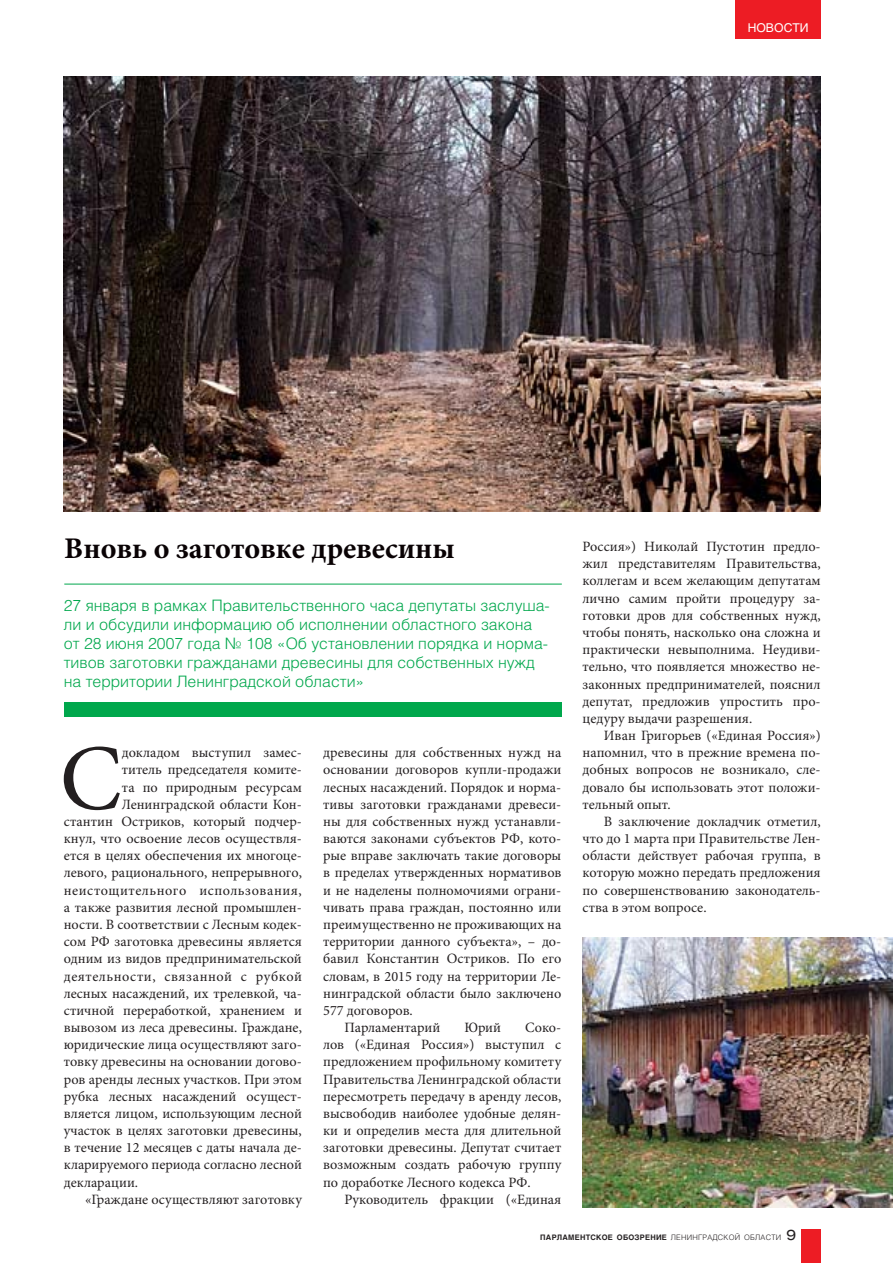
<style>
.page{position:relative;width:893px;height:1263px;background:#fff}
.page>*{position:absolute;margin:0;border:0;box-sizing:border-box;transform-origin:0 0}
.t1{font:93.45px "Minion Pro";color:#231f20}
.t2{font:700 30px "Minion Pro";color:#090204}
.t3{font:300 15.75px/18.9px "Helios";color:#00a74c}
.t4{font:14.25px/17.2px "Minion Pro";color:#231f20;text-align:justify}
.t5{font:14.25px "Minion Pro";letter-spacing:.04em;color:#231f20}
.t6{font:12px "Helios";color:#fff}
.t7{font:700 7.5px "Helios";letter-spacing:.03em;color:#231f20}
.s1{font-weight:300}
.s2{font-family:"Helios Ext";font-weight:400;font-size:14.25px}
</style>
<div class="page">
<div style="left:801px;top:1230px;width:20px;height:33px;background:#ed1c24"></div>
<div style="left:736px;top:0;width:85px;height:38px;background:#ed1c24"></div>
<div style="left:64px;top:702px;width:498px;height:15px;background:#00a74c"></div>
<hr style="left:64px;top:584px;width:498px;height:1px;background:#00a74c">
<img style="left:583px;top:938px;width:310px;height:270px">
<img style="left:64px;top:77px;width:757px;height:434px">
<p class="t6" style="left:748px;top:21px;width:62px">НОВОСТИ</p>
<h2 class="t2" style="left:64px;top:530px;width:392px">Вновь о заготовке древесины</h2>
<p class="t3" style="left:64px;top:596px;width:487px">27 января в рамках Правительственного часа депутаты заслуша&shy;ли и обсудили информацию об исполнении областного закона от 28 июня 2007 года № 108 «Об установлении порядка и норма&shy;тивов заготовки гражданами древесины для собственных нужд на территории Ленинградской области»</p>
<h1 class="t1" style="left:60px;top:722px;width:64px">С</h1>
<p class="t4" style="left:122px;top:744px;width:182px">докладом выступил замес-</p>
<p class="t4" style="left:122px;top:761px;width:181px">титель председателя комите-</p>
<p class="t4" style="left:122px;top:778px;width:182px">та по природным ресурсам</p>
<p class="t4" style="left:122px;top:795px;width:182px">Ленинградской области Кон-</p>
<p class="t4" style="left:64px;top:812px;width:240px">стантин Остриков, который подчер-</p>
<p class="t4" style="left:64px;top:829px;width:240px">кнул, что освоение лесов осуществля-</p>
<p class="t4" style="left:64px;top:847px;width:240px">ется в целях обеспечения их многоце-</p>
<p class="t4" style="left:64px;top:864px;width:240px">левого, рационального, непрерывного,</p>
<p class="t5" style="left:64px;top:881px;width:240px">неистощительного использования,</p>
<p class="t4" style="left:64px;top:898px;width:240px">а также развития лесной промышлен-</p>
<p class="t4" style="left:64px;top:915px;width:240px">ности. В соответствии с Лесным кодек-</p>
<p class="t4" style="left:64px;top:932px;width:240px">сом РФ заготовка древесины является</p>
<p class="t4" style="left:64px;top:950px;width:240px">одним из видов предпринимательской</p>
<p class="t5" style="left:64px;top:967px;width:240px">деятельности, связанной с рубкой</p>
<p class="t4" style="left:64px;top:984px;width:240px">лесных насаждений, их трелевкой, ча-</p>
<p class="t4" style="left:64px;top:1001px;width:240px">стичной переработкой, хранением и</p>
<p class="t4" style="left:64px;top:1018px;width:240px">вывозом из леса древесины. Граждане,</p>
<p class="t4" style="left:64px;top:1036px;width:240px">юридические лица осуществляют заго-</p>
<p class="t4" style="left:64px;top:1053px;width:240px">товку древесины на основании догово-</p>
<p class="t4" style="left:64px;top:1070px;width:240px">ров аренды лесных участков. При этом</p>
<p class="t4" style="left:64px;top:1087px;width:240px">рубка лесных насаждений осущест-</p>
<p class="t4" style="left:64px;top:1104px;width:240px">вляется лицом, использующим лесной</p>
<p class="t4" style="left:64px;top:1121px;width:240px">участок в целях заготовки древесины,</p>
<p class="t4" style="left:64px;top:1139px;width:240px">в течение 12 месяцев с даты начала де-</p>
<p class="t4" style="left:64px;top:1156px;width:240px">кларируемого периода согласно лесной</p>
<p class="t4" style="left:64px;top:1173px;width:76px">декларации.</p>
<p class="t4" style="left:85px;top:1190px;width:218px">«Граждане осуществляют заготовку</p>
<p class="t4" style="left:323px;top:744px;width:240px">древесины для собственных нужд на</p>
<p class="t4" style="left:323px;top:761px;width:240px">основании договоров купли-продажи</p>
<p class="t4" style="left:323px;top:778px;width:240px">лесных насаждений. Порядок и норма-</p>
<p class="t4" style="left:323px;top:795px;width:240px">тивы заготовки гражданами древеси-</p>
<p class="t4" style="left:323px;top:812px;width:240px">ны для собственных нужд устанавли-</p>
<p class="t4" style="left:323px;top:829px;width:240px">ваются законами субъектов РФ, кото-</p>
<p class="t4" style="left:323px;top:847px;width:240px">рые вправе заключать такие договоры</p>
<p class="t4" style="left:323px;top:864px;width:240px">в пределах утвержденных нормативов</p>
<p class="t4" style="left:323px;top:881px;width:240px">и не наделены полномочиями ограни-</p>
<p class="t4" style="left:323px;top:898px;width:240px">чивать права граждан, постоянно или</p>
<p class="t4" style="left:323px;top:915px;width:240px">преимущественно не проживающих на</p>
<p class="t4" style="left:323px;top:933px;width:240px">территории данного субъекта», – до-</p>
<p class="t4" style="left:323px;top:950px;width:240px">бавил Константин Остриков. По его</p>
<p class="t4" style="left:323px;top:967px;width:240px">словам, в 2015 году на территории Ле-</p>
<p class="t4" style="left:323px;top:984px;width:240px">нинградской области было заключено</p>
<p class="t4" style="left:323px;top:1001px;width:91px">577 договоров.</p>
<p class="t4" style="left:344px;top:1018px;width:97px">Парламентарий</p>
<p class="t4" style="left:464px;top:1018px;width:38px">Юрий</p>
<p class="t4" style="left:323px;top:1018px;width:240px;text-indent:202px">Соко&shy;лов («Единая Россия») выступил с предложением профильному комитету Правительства Ленинградской области пересмотреть передачу в аренду лесов, высвободив наиболее удобные делян&shy;ки и определив места для длительной заготовки древесины. Депутат считает возможным создать рабочую группу по доработке Лесного кодекса РФ.</p>
<p class="t4" style="left:344px;top:1190px;width:218px">Руководитель фракции («Единая</p>
<p class="t4" style="left:583px;top:537px;width:240px">Россия») Николай Пустотин предло&shy;жил представителям Правительства, коллегам и всем желающим депутатам лично самим пройти процедуру за&shy;готовки дров для собственных нужд, чтобы понять, насколько она сложна и практически невыполнима. Неудиви&shy;тельно, что появляется множество не&shy;законных предпринимателей, пояснил депутат, предложив упростить про&shy;цедуру выдачи разрешения.</p>
<p class="t4" style="left:583px;top:726px;width:240px;text-indent:21px">Иван Григорьев («Единая Россия») напомнил, что в прежние времена по&shy;добных вопросов не возникало, сле&shy;довало бы использовать этот положи&shy;тельный опыт.</p>
<p class="t4" style="left:583px;top:812px;width:240px;text-indent:21px">В заключение докладчик отметил, что до 1 марта при Правительстве Лен&shy;области действует рабочая группа, в которую можно передать предложения по совершенствованию законодатель&shy;ства в этом вопросе.</p>
<p class="t7" style="left:540px;top:1233px;width:257px">ПАРЛАМЕНТСКОЕ ОБОЗРЕНИЕ <span class="s1">ЛЕНИНГРАДСКОЙ ОБЛАСТИ</span> <span class="s2">9</span></p>
</div>
